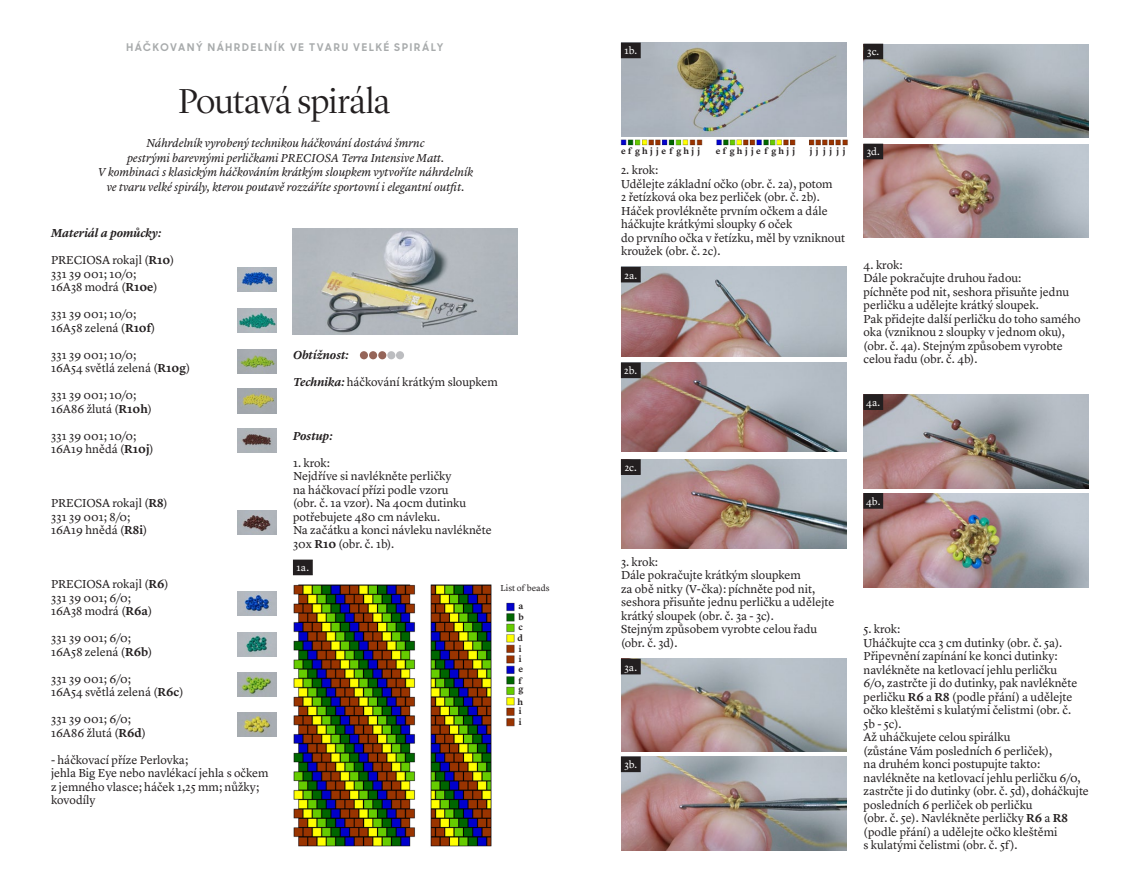
<style>
.page{position:relative;width:1140px;height:893px;background:#fff}
.page>*{position:absolute;margin:0;border:0;box-sizing:border-box;transform-origin:0 0}
.t1{font:300 36px "Lyon Display";letter-spacing:-.015em;color:#231f20}
.t2{font:12px/13.5px "Lyon Text";color:#231f20}
.t3{font:italic 12px/14.4px "Lyon Text";letter-spacing:-.005em;color:#231f20;text-align:center}
.t4{font:italic 600 12px "Lyon Text";letter-spacing:-.005em;color:#231f20}
.t5{font:700 10.5px "Sharp Sans Display No 1";letter-spacing:.16em;color:#a8abac}
.t6{font:10.5px "Lyon Text";color:#fff}
.t7{font:600 9px "Lyon Text";letter-spacing:.27em;color:#231f20}
.t8{font:9px "Lyon Text";color:#231f20}
.s1{font-weight:600}
.s2{font-weight:600;font-style:italic}
</style>
<div class="page">
<img style="left:621px;top:658px;width:225px;height:94px">
<img style="left:621px;top:43px;width:225px;height:93px">
<img style="left:621px;top:757px;width:225px;height:93px">
<img style="left:863px;top:44px;width:226px;height:94px">
<img style="left:863px;top:144px;width:226px;height:94px">
<img style="left:863px;top:395px;width:226px;height:93px">
<img style="left:863px;top:493px;width:226px;height:94px">
<img style="left:292px;top:228px;width:226px;height:106px">
<img style="left:238px;top:267px;width:38px;height:24px">
<img style="left:238px;top:308px;width:38px;height:25px">
<img style="left:238px;top:350px;width:38px;height:24px">
<img style="left:238px;top:389px;width:38px;height:24px">
<img style="left:238px;top:428px;width:38px;height:24px">
<img style="left:238px;top:511px;width:38px;height:24px">
<img style="left:238px;top:591px;width:38px;height:24px">
<img style="left:238px;top:632px;width:38px;height:25px">
<img style="left:238px;top:672px;width:38px;height:25px">
<img style="left:238px;top:713px;width:38px;height:24px">
<img style="left:621px;top:363px;width:225px;height:89px">
<img style="left:621px;top:460px;width:225px;height:89px">
<img style="left:621px;top:267px;width:225px;height:89px">
<div style="left:621px;top:267px;width:19px;height:15px;background:#231f20"></div>
<div style="left:621px;top:363px;width:19px;height:15px;background:#231f20"></div>
<div style="left:621px;top:460px;width:19px;height:14px;background:#231f20"></div>
<div style="left:621px;top:459px;width:19px;height:16px;border:1px solid #231f20"></div>
<div style="left:621px;top:659px;width:19px;height:15px;background:#231f20"></div>
<div style="left:621px;top:43px;width:19px;height:15px;background:#231f20"></div>
<div style="left:621px;top:757px;width:19px;height:15px;background:#231f20"></div>
<div style="left:864px;top:44px;width:18px;height:15px;background:#231f20"></div>
<div style="left:863px;top:44px;width:20px;height:15px;border:1px solid #231f20"></div>
<div style="left:864px;top:144px;width:18px;height:15px;background:#231f20"></div>
<div style="left:863px;top:144px;width:20px;height:15px;border:1px solid #231f20"></div>
<div style="left:864px;top:395px;width:18px;height:14px;background:#231f20"></div>
<div style="left:863px;top:394px;width:20px;height:16px;border:1px solid #231f20"></div>
<div style="left:864px;top:494px;width:18px;height:14px;background:#231f20"></div>
<div style="left:863px;top:493px;width:20px;height:16px;border:1px solid #231f20"></div>
<div style="left:387px;top:351px;width:8px;height:8px;background:#bcbdc0;border-radius:50%"></div>
<div style="left:360px;top:351px;width:8px;height:8px;background:#956559;border-radius:50%"></div>
<div style="left:369px;top:351px;width:8px;height:8px;background:#956559;border-radius:50%"></div>
<div style="left:378px;top:351px;width:8px;height:8px;background:#956559;border-radius:50%"></div>
<div style="left:396px;top:351px;width:8px;height:8px;background:#bcbdc0;border-radius:50%"></div>
<img style="left:293px;top:584px;width:222px;height:263px">
<img style="left:620px;top:139px;width:228px;height:7px">
<div style="left:293px;top:560px;width:19px;height:15px;background:#231f20"></div>
<div style="left:293px;top:560px;width:20px;height:15px;border:1px solid #231f20"></div>
<div style="left:500px;top:575px;width:39px;height:22px;background:#fff"></div>
<p class="t5" style="left:126px;top:39px;width:318px">HÁČKOVANÝ NÁHRDELNÍK VE TVARU VELKÉ SPIRÁLY</p>
<h1 class="t1" style="left:179px;top:75px;width:213px">Poutavá spirála</h1>
<p class="t3" style="left:98px;top:135px;width:377px">Náhrdelník vyrobený technikou háčkování dostává šmrnc<br>pestrými barevnými perličkami PRECIOSA Terra Intensive Matt.<br>V kombinaci s klasickým háčkováním krátkým sloupkem vytvoříte náhrdelník ve tvaru velké spirály, kterou poutavě rozzáříte sportovní i elegantní outfit.</p>
<p class="t4" style="left:51px;top:224px;width:112px">Materiál a pomůcky:</p>
<p class="t2" style="left:51px;top:252px;width:125px">PRECIOSA rokajl (<span class="s1">R10</span>)<br>331 39 001; 10/0;<br>16A38 modrá (<span class="s1">R10e</span>)</p>
<p class="t2" style="left:51px;top:306px;width:106px">331 39 001; 10/0;<br>16A58 zelená (<span class="s1">R10f</span>)</p>
<p class="t2" style="left:51px;top:347px;width:141px">331 39 001; 10/0;<br>16A54 světlá zelená (<span class="s1">R10g</span>)</p>
<p class="t2" style="left:51px;top:387px;width:102px">331 39 001; 10/0;<br>16A86 žlutá (<span class="s1">R10h</span>)</p>
<p class="t2" style="left:51px;top:428px;width:104px">331 39 001; 10/0;<br>16A19 hnědá (<span class="s1">R10j</span>)</p>
<p class="t4" style="left:293px;top:345px;width:57px">Obtížnost:</p>
<p class="t2" style="left:293px;top:374px;width:206px"><span class="s2">Technika:</span> háčkování krátkým sloupkem</p>
<p class="t4" style="left:293px;top:426px;width:41px">Postup:</p>
<p class="t2" style="left:293px;top:455px;width:200px">1. krok:<br>Nejdříve si navlékněte perličky<br>na háčkovací přízi podle vzoru<br>(obr. č. 1a vzor). Na 40cm dutinku potřebujete 480 cm návleku.<br>Na začátku a konci návleku navlékněte<br>30x <span class="s1">R10</span> (obr. č. 1b).</p>
<p class="t2" style="left:51px;top:495px;width:118px">PRECIOSA rokajl (<span class="s1">R8</span>)<br>331 39 001; 8/0;<br>16A19 hnědá (<span class="s1">R8i</span>)</p>
<p class="t2" style="left:51px;top:576px;width:119px">PRECIOSA rokajl (<span class="s1">R6</span>)<br>331 39 001; 6/0;<br>16A38 modrá (<span class="s1">R6a</span>)</p>
<p class="t2" style="left:51px;top:630px;width:103px">331 39 001; 6/0;<br>16A58 zelená (<span class="s1">R6b</span>)</p>
<p class="t2" style="left:51px;top:671px;width:134px">331 39 001; 6/0;<br>16A54 světlá zelená (<span class="s1">R6c</span>)</p>
<p class="t2" style="left:51px;top:711px;width:97px">331 39 001; 6/0;<br>16A86 žlutá (<span class="s1">R6d</span>)</p>
<p class="t2" style="left:51px;top:752px;width:219px">- háčkovací příze Perlovka;<br>jehla Big Eye nebo navlékací jehla s očkem z jemného vlasce; háček 1,25 mm; nůžky; kovodíly</p>
<p class="t6" style="left:297px;top:560px;width:14px">1a.</p>
<p class="t8" style="left:500px;top:581px;width:50px">List of beads</p>
<p class="t7" style="left:518px;top:599px;width:6px">a</p>
<p class="t7" style="left:518px;top:610px;width:7px">b</p>
<p class="t7" style="left:518px;top:620px;width:6px">c</p>
<p class="t7" style="left:517px;top:631px;width:7px">d</p>
<p class="t7" style="left:519px;top:642px;width:4px">i</p>
<p class="t7" style="left:519px;top:652px;width:4px">i</p>
<p class="t7" style="left:518px;top:662px;width:6px">e</p>
<p class="t7" style="left:518px;top:674px;width:5px">f</p>
<p class="t7" style="left:518px;top:682px;width:6px">g</p>
<p class="t7" style="left:517px;top:695px;width:7px">h</p>
<p class="t7" style="left:519px;top:704px;width:4px">i</p>
<p class="t7" style="left:519px;top:715px;width:4px">i</p>
<p class="t6" style="left:624px;top:43px;width:14px">1b.</p>
<p class="t6" style="left:867px;top:44px;width:14px">3c.</p>
<p class="t7" style="left:621px;top:144px;width:81px">ef ghjjef ghjj</p>
<p class="t7" style="left:716px;top:144px;width:81px">ef ghjjef ghj j</p>
<p class="t7" style="left:809px;top:144px;width:37px">jj jj jj</p>
<p class="t2" style="left:621px;top:163px;width:225px">2. krok:<br>Udělejte základní očko (obr. č. 2a), potom<br>2 řetízková oka bez perliček (obr. č. 2b).<br>Háček provlékněte prvním očkem a dále háčkujte krátkými sloupky 6 oček<br>do prvního očka v řetízku, měl by vzniknout kroužek (obr. č. 2c).</p>
<p class="t6" style="left:624px;top:267px;width:14px">2a.</p>
<p class="t6" style="left:624px;top:363px;width:15px">2b.</p>
<p class="t6" style="left:866px;top:144px;width:15px">3d.</p>
<p class="t2" style="left:863px;top:257px;width:219px">4. krok:<br>Dále pokračujte druhou řadou:<br>píchněte pod nit, seshora přisuňte jednu perličku a udělejte krátký sloupek.<br>Pak přidejte další perličku do toho samého oka (vzniknou 2 sloupky v jednom oku), (obr. č. 4a). Stejným způsobem vyrobte celou řadu (obr. č. 4b).</p>
<p class="t6" style="left:866px;top:394px;width:15px">4a.</p>
<p class="t6" style="left:624px;top:459px;width:14px">2c.</p>
<p class="t2" style="left:621px;top:554px;width:215px">3. krok:<br>Dále pokračujte krátkým sloupkem<br>za obě nitky (V-čka): píchněte pod nit, seshora přisuňte jednu perličku a udělejte krátký sloupek (obr. č. 3a - 3c).<br>Stejným způsobem vyrobte celou řadu (obr. č. 3d).</p>
<p class="t6" style="left:624px;top:659px;width:14px">3a.</p>
<p class="t6" style="left:624px;top:757px;width:14px">3b.</p>
<p class="t6" style="left:866px;top:493px;width:16px">4b.</p>
<p class="t2" style="left:863px;top:622px;width:227px">5. krok:<br>Uháčkujte cca 3 cm dutinky (obr. č. 5a).<br>Připevnění zapínání ke konci dutinky: navlékněte na ketlovací jehlu perličku<br>6/0, zastrčte ji do dutinky, pak navlékněte perličku <span class="s1">R6</span> a <span class="s1">R8</span> (podle přání) a udělejte očko kleštěmi s kulatými čelistmi (obr. č.<br>5b - 5c).<br>Až uháčkujete celou spirálku<br>(zůstáne Vám posledních 6 perliček),<br>na druhém konci postupujte takto: navlékněte na ketlovací jehlu perličku 6/0, zastrčte ji do dutinky (obr. č. 5d), doháčkujte posledních 6 perliček ob perličku<br>(obr. č. 5e). Navlékněte perličky <span class="s1">R6</span> a <span class="s1">R8 </span>(podle přání) a udělejte očko kleštěmi<br>s kulatými čelistmi (obr. č. 5f ).</p>
</div>
